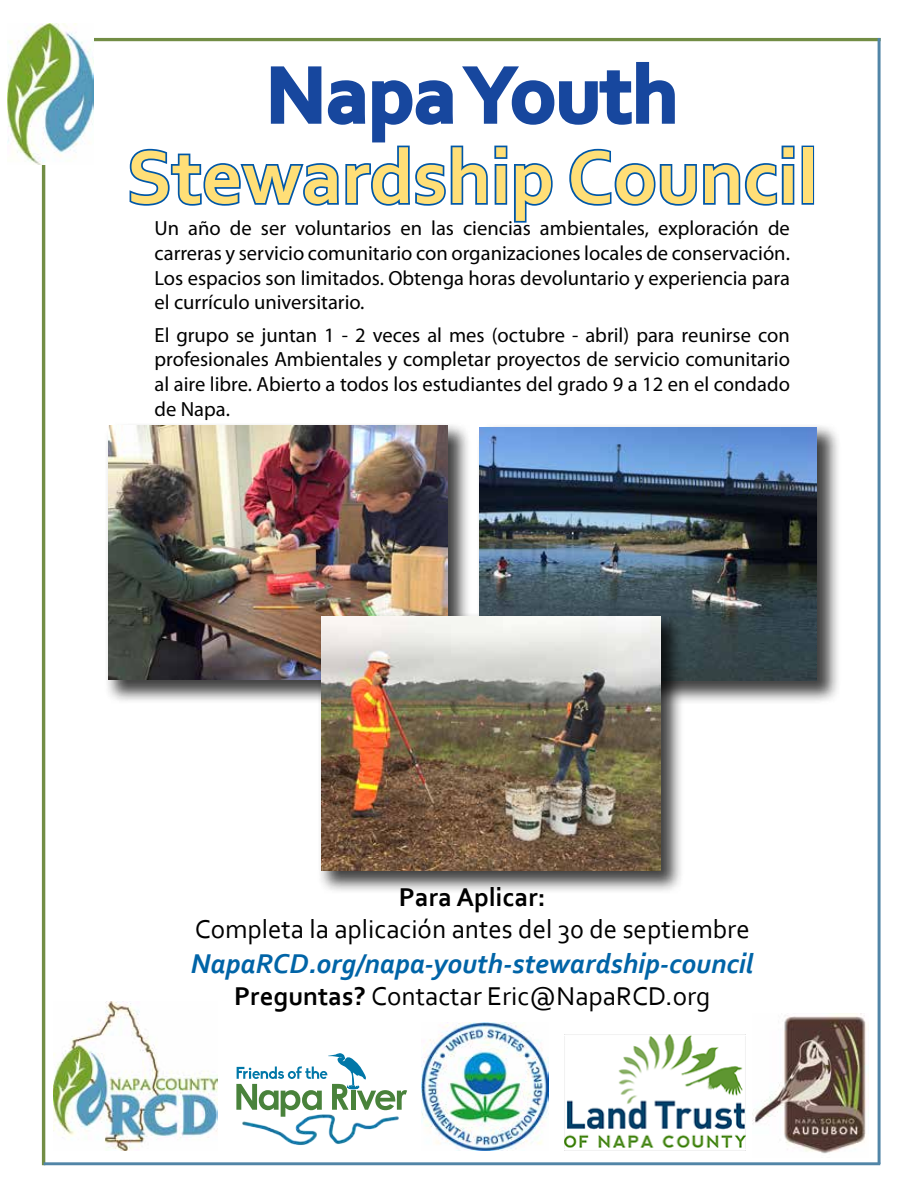
<style>
.page{position:relative;width:918px;height:1188px;background:#fff}
.page>*{position:absolute;margin:0;border:0;box-sizing:border-box;transform-origin:0 0}
.t1{font:700 82.5px "Corbel";color:#17479e}
.t2{font:700 78.75px "Corbel";color:#ffdf77}
.t3{font:italic 700 28.5px "Corbel";color:#0064a7}
.t4{font:27px "Corbel";color:#000}
.t5{font:700 27px "Corbel";color:#000}
.t6{font:20.55px/24.6px "Myriad Pro";color:#000;text-align:justify}
.s1{font-weight:700}
</style>
<div class="page">
<div style="left:475px;top:423px;width:366px;height:282px;background:#000;opacity:.74"></div>
<img style="left:480px;top:427px;width:337px;height:253px">
<hr style="left:42px;top:38px;width:3px;height:1127px;background:#728d45">
<hr style="left:42px;top:38px;width:839px;height:3px;background:#728d45">
<hr style="left:878px;top:38px;width:3px;height:1126px;background:#5185a7">
<hr style="left:44px;top:1162px;width:836px;height:3px;background:#5185a7">
<img style="left:7px;top:23px;width:87px;height:141px">
<svg style="left:129px;top:62px;width:666px;height:161px"></svg>
<div style="left:802px;top:146px;width:12px;height:59px;border:3px solid #0057a8"></div>
<img style="left:242px;top:1117px;width:157px;height:29px">
<svg style="left:236px;top:1053px;width:171px;height:64px"></svg>
<img style="left:54px;top:1002px;width:164px;height:148px">
<img style="left:422px;top:1023px;width:127px;height:127px">
<img style="left:753px;top:1013px;width:114px;height:141px">
<img style="left:564px;top:1034px;width:181px;height:115px">
<div style="left:104px;top:421px;width:368px;height:283px;background:#000;opacity:.74"></div>
<img style="left:108px;top:426px;width:339px;height:254px">
<div style="left:317px;top:612px;width:368px;height:283px;background:#000;opacity:.74"></div>
<img style="left:321px;top:616px;width:339px;height:255px">
<h1 class="t1" style="left:266px;top:43px;width:414px">Napa Youth</h1>
<h2 class="t2" style="left:127px;top:128px;width:693px">Stewardship Council</h2>
<p class="t6" style="left:155px;top:216px;width:637px">Un año de ser voluntarios en las ciencias ambientales, exploración de carreras y servicio comunitario con organizaciones locales de conservación.<br>Los espacios son limitados. Obtenga horas devoluntario y experiencia para el currículo universitario.</p>
<p class="t6" style="left:155px;top:322px;width:637px">El grupo se juntan 1 - 2 veces al mes (octubre - abril) para reunirse con profesionales Ambientales y completar proyectos de servicio comunitario al aire libre. Abierto a todos los estudiantes del grado 9 a 12 en el condado de Napa.</p>
<h3 class="t5" style="left:399px;top:880px;width:149px">Para Aplicar:</h3>
<h3 class="t4" style="left:195px;top:913px;width:556px">Completa la aplicación antes del 30 de septiembre</h3>
<h3 class="t3" style="left:191px;top:946px;width:564px">NapaRCD.org/napa-youth-stewardship-council</h3>
<h3 class="t4" style="left:234px;top:979px;width:478px"><span class="s1">Preguntas?</span> Contactar Eric@NapaRCD.org</h3>
</div>
